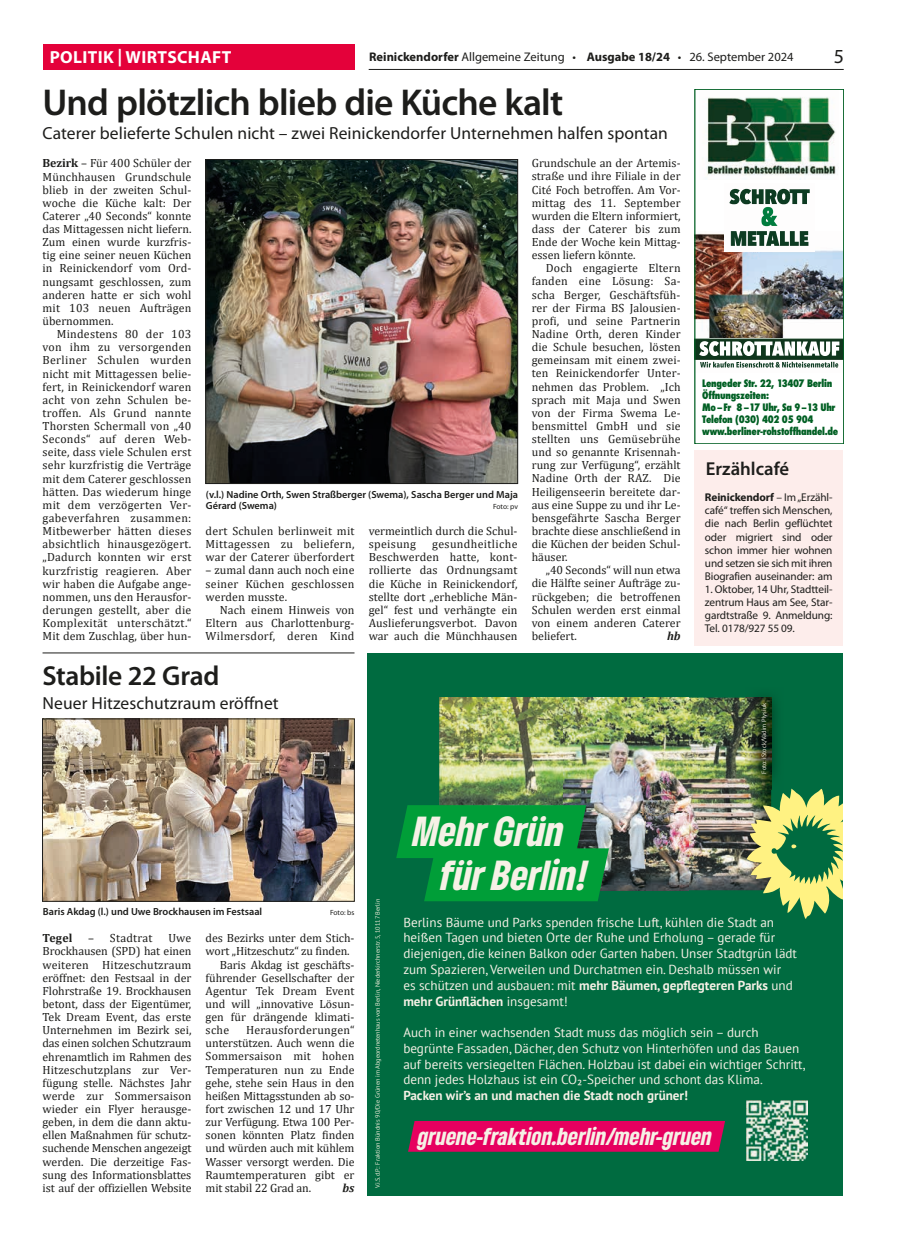
<style>
.page{position:relative;width:904px;height:1241px;background:#fff}
.page>*{position:absolute;margin:0;border:0;box-sizing:border-box;transform-origin:0 0}
.t1{font:italic 900 condensed 39.12px/43.1px "Gruene Type";color:#f6f1e6}
.t2{font:600 37.5px "Myriad Pro";letter-spacing:-.02em;color:#1d1d1b}
.t3{font:600 27.5px "Myriad Pro";letter-spacing:-.015em;color:#1d1d1b}
.t4{font:italic 900 condensed 22.75px "Gruene Type";color:#f6f1e6}
.t5{font:20px "Myriad Pro";color:#1d1d1b}
.t6{font:600 18.75px "Myriad Pro";color:#1d1d1b}
.t7{font:17.5px "Myriad Pro";letter-spacing:.005em;color:#1d1d1b}
.t8{font:700 17.5px "Myriad Pro";letter-spacing:.02em;color:#fff}
.t9{font:13.12px/15.8px "PT Sans";color:#f6f1e6}
.t10{font:700 13.12px "PT Sans";color:#f6f1e6}
.t11{font:12.5px "Myriad Pro";color:#1d1d1b}
.t12{font:11.88px/13.1px "Cambria";color:#1d1d1b;text-align:justify}
.t13{font:11.88px "Cambria";letter-spacing:.02em;color:#1d1d1b}
.t14{font:700 11.88px "Cambria";letter-spacing:.02em;color:#1d1d1b}
.t15{font:italic 700 11.88px "Cambria";color:#1d1d1b}
.t16{font:11.25px/13.1px "Myriad Pro";letter-spacing:-.01em;color:#1d1d1b;text-align:justify}
.t17{font:600 10.25px/11.2px "Myriad Pro";color:#1d1d1b}
.t18{font:800 condensed 10px/12px "Futura";letter-spacing:-.03em;color:#005f23}
.t19{font:7.5px "Myriad Pro";letter-spacing:-.005em;color:#1d1d1b}
.t20{font:6.25px "PT Sans";color:#f1ecda}
.t21{font:6.25px "PT Sans";color:#f6f1e6}
.s1{font-weight:700}
</style>
<div class="page">
<hr style="left:369px;top:69px;width:474px;height:1px;background:#1d1d1b">
<div style="left:43px;top:44px;width:311px;height:25px;background:#e4013a"></div>
<img style="left:706px;top:97px;width:130px;height:83px">
<img style="left:696px;top:233px;width:145px;height:135px">
<img style="left:700px;top:361px;width:138px;height:6px">
<img style="left:696px;top:338px;width:145px;height:21px">
<img style="left:699px;top:341px;width:140px;height:15px">
<img style="left:724px;top:188px;width:90px;height:63px">
<img style="left:729px;top:189px;width:80px;height:15px">
<img style="left:761px;top:207px;width:16px;height:19px">
<img style="left:730px;top:231px;width:78px;height:15px">
<div style="left:694px;top:89px;width:149px;height:355px;border:1px solid #005f23"></div>
<div style="left:694px;top:450px;width:149px;height:195px;background:#fdedeb"></div>
<img style="left:44px;top:720px;width:308px;height:179px">
<div style="left:42px;top:718px;width:312px;height:183px;border:1px solid #1d1d1b"></div>
<img style="left:208px;top:161px;width:308px;height:320px">
<div style="left:206px;top:159px;width:312px;height:324px;border:1px solid #1d1d1b"></div>
<hr style="left:43px;top:652px;width:311px;height:1px;background:#1d1d1b">
<div style="left:368px;top:652px;width:475px;height:543px;background:#006b40"></div>
<img style="left:746px;top:1100px;width:61px;height:60px">
<div style="left:408px;top:1121px;width:317px;height:30px;background:#e6005f"></div>
<img style="left:439px;top:697px;width:307px;height:193px">
<svg style="left:396px;top:805px;width:213px;height:96px;background:#07973d"></svg>
<img style="left:771px;top:697px;width:6px;height:91px">
<img style="left:745px;top:697px;width:26px;height:92px">
<svg style="left:746px;top:788px;width:97px;height:130px"></svg>
<h3 class="t8" style="left:50px;top:46px;width:183px">POLITIK | WIRTSCHAFT</h3>
<p class="t11" style="left:369px;top:49px;width:426px"><span class="s1">Reinickendorfer</span> Allgemeine Zeitung • <span class="s1">Ausgabe 18/24</span> • 26. September 2024</p>
<h3 class="t5" style="left:834px;top:44px;width:12px">5</h3>
<h2 class="t2" style="left:43px;top:78px;width:522px">Und plötzlich blieb die Küche kalt</h2>
<h3 class="t7" style="left:43px;top:122px;width:627px">Caterer belieferte Schulen nicht – zwei Reinickendorfer Unternehmen halfen spontan</h3>
<p class="t12" style="left:43px;top:157px;width:150px"><span class="s1">Bezirk</span> – Für 400 Schüler der Münchhausen Grundschule blieb in der zweiten Schul&shy;woche die Küche kalt: Der Caterer „40 Seconds“ konnte das Mittagessen nicht liefern.<br>Zum einen wurde kurzfris&shy;tig eine seiner neuen Küchen in Reinickendorf vom Ord&shy;nungsamt geschlossen, zum anderen hatte er sich wohl mit 103 neuen Aufträgen übernommen.</p>
<p class="t12" style="left:43px;top:327px;width:150px;text-indent:14px">Mindestens 80 der 103 von ihm zu versorgenden Berliner Schulen wurden nicht mit Mittagessen belie&shy;fert, in Reinickendorf waren acht von zehn Schulen be&shy;troffen. Als Grund nannte Thorsten Schermall von „40<br>Seconds“ auf deren Web&shy;seite, dass viele Schulen erst sehr kurzfristig die Verträge mit dem Caterer geschlossen hätten. Das wiederum hinge mit dem verzögerten Ver&shy;gabeverfahren zusammen:<br>Mitbewerber hätten dieses absichtlich hinausgezögert. „Dadurch konnten wir erst kurzfristig reagieren. Aber wir haben die Aufgabe ange&shy;nommen, uns den Herausfor&shy;derungen gestellt, aber die Komplexität unterschätzt.“ Mit dem Zuschlag, über hun-</p>
<p class="t17" style="left:206px;top:488px;width:314px">(v.l.) Nadine Orth, Swen Straßberger (Swema), Sascha Berger und Maja<br>Gérard (Swema)</p>
<p class="t19" style="left:493px;top:502px;width:27px">Foto: pv</p>
<p class="t12" style="left:206px;top:524px;width:150px">dert Schulen berlinweit mit Mittagessen zu beliefern, war der Caterer überfordert</p>
<p class="t12" style="left:206px;top:563px;width:150px">– zumal dann auch noch eine seiner Küchen geschlossen werden musste.</p>
<p class="t12" style="left:206px;top:603px;width:150px;text-indent:14px">Nach einem Hinweis von Eltern aus Charlottenburg-Wilmersdorf, deren Kind</p>
<p class="t12" style="left:369px;top:524px;width:150px">vermeintlich durch die Schul&shy;speisung</p>
<p class="t12" style="left:369px;top:537px;width:150px;text-indent:63px">gesundheitliche Beschwerden hatte, kont&shy;rollierte das Ordnungsamt die Küche in Reinickendorf, stellte dort „erhebliche Män&shy;gel“ fest und verhängte ein Auslieferungsverbot. Davon war auch die Münchhausen</p>
<h3 class="t3" style="left:43px;top:657px;width:178px">Stabile 22 Grad</h3>
<h3 class="t7" style="left:43px;top:692px;width:238px">Neuer Hitzeschutzraum eröffnet</h3>
<p class="t12" style="left:531px;top:157px;width:150px">Grundschule an der Artemis&shy;straße und ihre Filiale in der Cité Foch betroffen. Am Vor&shy;mittag des 11. September wurden die Eltern informiert, dass der Caterer bis zum Ende der Woche kein Mittag&shy;essen liefern könnte.</p>
<p class="t12" style="left:531px;top:261px;width:150px;text-indent:14px">Doch engagierte Eltern fanden eine Lösung: Sa&shy;scha Berger, Geschäftsfüh&shy;rer der Firma BS Jalousien&shy;profi, und seine Partnerin Nadine Orth, deren Kinder die Schule besuchen, lösten gemeinsam mit einem zwei&shy;ten Reinickendorfer Unter&shy;nehmen das Problem. „Ich sprach mit Maja und Swen von der Firma Swema Le&shy;bensmittel GmbH und sie stellten uns Gemüsebrühe und so genannte Krisennah&shy;rung zur Verfügung“, erzählt Nadine Orth der RAZ. Die Heiligenseerin bereitete dar&shy;aus eine Suppe zu und ihr Le&shy;bensgefährte Sascha Berger brachte diese anschließend in die Küchen der beiden Schul&shy;häuser.</p>
<p class="t12" style="left:531px;top:563px;width:150px;text-indent:14px">„40 Seconds“ will nun etwa die Hälfte seiner Aufträge zu&shy;rückgeben; die betroffenen Schulen werden erst einmal von einem anderen Caterer beliefert.</p>
<p class="t15" style="left:667px;top:627px;width:15px">hb</p>
<h1 class="t1" style="left:440px;top:808px;width:149px;text-indent:-27px">Mehr Grün für Berlin!</h1>
<p class="t18" style="left:702px;top:377px;width:137px">Lengeder Str. 22, 13407 Berlin<br>Öffnungszeiten:<br>Mo–Fr 8–17 Uhr, Sa 9–13 Uhr<br>Telefon (030) 402 05 904 www.berliner-rohstoffhandel.de</p>
<h3 class="t6" style="left:705px;top:457px;width:85px">Erzählcafé</h3>
<p class="t16" style="left:705px;top:490px;width:129px"><span class="s1">Reinickendorf</span> – Im „Erzähl&shy;café“ treffen sich Menschen, die nach Berlin geflüchtet oder migriert sind oder schon immer hier wohnen und setzen sie sich mit ihren Biografien auseinander: am</p>
<p class="t16" style="left:705px;top:582px;width:129px">1. Oktober, 14 Uhr, Stadtteil&shy;zentrum Haus am See, Star&shy;gardtstraße 9. Anmeldung:<br>Tel. 0178/927 55 09.</p>
<p class="t21" style="left:759px;top:773px;width:72px;rotate:-90deg">Foto: iStock/Vadim Plysiuk</p>
<p class="t17" style="left:43px;top:906px;width:221px">Baris Akdag (l.) und Uwe Brockhausen im Festsaal</p>
<p class="t19" style="left:330px;top:908px;width:26px">Foto: bs</p>
<p class="t12" style="left:43px;top:931px;width:150px;text-indent:126px">Uwe Brockhausen (SPD) hat einen weiteren Hitzeschutzraum eröffnet: den Festsaal in der Flohrstraße 19. Brockhausen betont, dass der Eigentümer, Tek Dream Event, das erste Unternehmen im Bezirk sei, das einen solchen Schutzraum ehrenamtlich im Rahmen des Hitzeschutzplans zur Ver&shy;fügung stelle. Nächstes Jahr werde zur Sommersaison wieder ein Flyer herausge&shy;geben, in dem die dann aktu&shy;ellen Maßnahmen für schutz&shy;suchende Menschen angezeigt werden. Die derzeitige Fas&shy;sung des Informationsblattes ist auf der offiziellen Website</p>
<p class="t12" style="left:206px;top:931px;width:150px">des Bezirks unter dem Stich-</p>
<p class="t14" style="left:43px;top:929px;width:32px">Tegel</p>
<p class="t13" style="left:88px;top:931px;width:66px">– Stadtrat</p>
<p class="t12" style="left:206px;top:944px;width:145px">wort „Hitzeschutz“ zu finden.</p>
<p class="t12" style="left:220px;top:957px;width:136px">Baris Akdag ist geschäfts-</p>
<p class="t12" style="left:206px;top:970px;width:150px">führender Gesellschafter der</p>
<p class="t12" style="left:206px;top:983px;width:150px">Agentur Tek Dream Event</p>
<p class="t12" style="left:206px;top:997px;width:150px">und will „innovative Lösun-</p>
<p class="t12" style="left:206px;top:1010px;width:150px">gen für drängende klimati-</p>
<p class="t12" style="left:206px;top:1023px;width:25px">sche</p>
<p class="t12" style="left:206px;top:1023px;width:150px;text-indent:40px">Herausforderungen“ unterstützen. Auch wenn die Sommersaison mit hohen Temperaturen nun zu Ende gehe, stehe sein Haus in den heißen Mittagsstunden ab so&shy;fort zwischen 12 und 17 Uhr zur Verfügung. Etwa 100 Per&shy;sonen könnten Platz finden und würden auch mit kühlem Wasser versorgt werden. Die Raumtemperaturen gibt er mit stabil 22 Grad an.</p>
<p class="t15" style="left:342px;top:1179px;width:13px">bs</p>
<p class="t20" style="left:373px;top:1188px;width:291px;rotate:-90deg">V.i.S.d.P.: Fraktion Bündnis 90/Die Grünen im Abgeordnetenhaus von Berlin, Niederkirchnerstr. 5, 10117 Berlin</p>
<p class="t9" style="left:403px;top:913px;width:395px">Berlins Bäume und Parks spenden frische Luft, kühlen die Stadt an heißen Tagen und bieten Orte der Ruhe und Erholung – gerade für diejenigen, die keinen Balkon oder Garten haben. Unser Stadtgrün lädt zum Spazieren, Verweilen und Durchatmen ein. Deshalb müssen wir<br>es schützen und ausbauen: mit <span class="s1">mehr Bäumen, gepflegteren Parks</span> und <span class="s1">mehr Grünflächen</span> insgesamt!</p>
<p class="t9" style="left:403px;top:1024px;width:403px">Auch in einer wachsenden Stadt muss das möglich sein – durch begrünte Fassaden, Dächer, den Schutz von Hinterhöfen und das Bauen auf bereits versiegelten Flächen. Holzbau ist dabei ein wichtiger Schritt, denn jedes Holzhaus ist ein CO₂-Speicher und schont das Klima.</p>
<p class="t10" style="left:403px;top:1086px;width:286px">Packen wir’s an und machen die Stadt noch grüner!</p>
<h3 class="t4" style="left:418px;top:1120px;width:295px">gruene-fraktion.berlin/mehr-gruen</h3>
</div>
